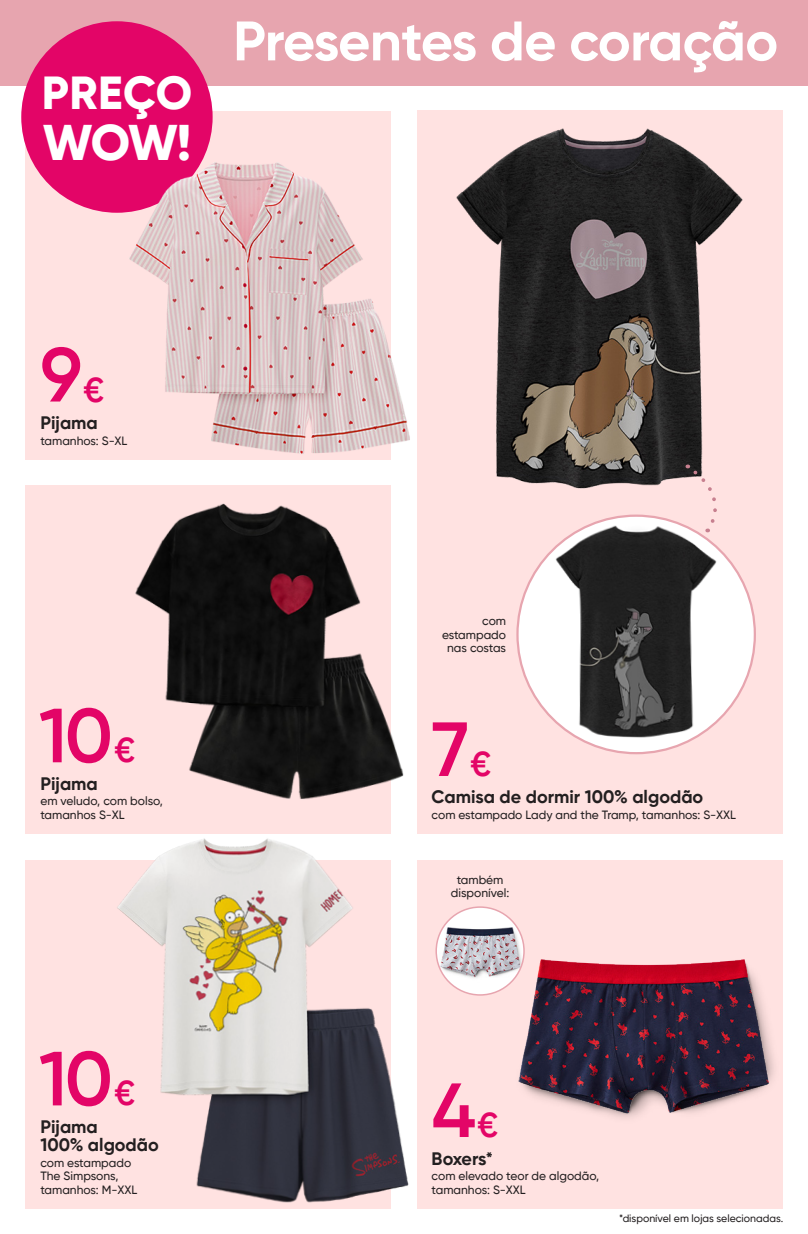
<style>
.page{position:relative;width:808px;height:1234px;background:#fff}
.page>*{position:absolute;margin:0;border:0;box-sizing:border-box;transform-origin:0 0}
.PEPCO2_price{font:600 76.5px "Gilroy";color:#e30567}
.belka_gilroy_12_pt{font:700 55.5px "Gilroy";letter-spacing:-.02em;color:#fff}
.t1{font:800 49.95px "Gilroy";color:#fff}
.t2{font:800 46.2px "Gilroy";letter-spacing:.005em;color:#fff}
.PEPCO2_fraction_currency{font:600 34.5px "Gilroy";color:#e30567}
.PEPCO_name{font:700 18px/18px "Gilroy";color:#231f20}
.PEPCO_descr{font:500 12px/13.5px "Gilroy";color:#231f20}
.PEPCO_descr-2{font:500 10.5px "Gilroy";color:#231f20}
</style>
<div class="page">
<div style="left:26px;top:485px;width:365px;height:348px;background:#ffe2e1"></div>
<div style="left:417px;top:111px;width:365px;height:722px;background:#ffe2e1"></div>
<div style="left:26px;top:111px;width:365px;height:348px;background:#ffe2e1"></div>
<div style="left:417px;top:859px;width:365px;height:349px;background:#ffe2e1"></div>
<div style="left:26px;top:859px;width:365px;height:349px;background:#ffe2e1"></div>
<div style="left:0;top:0;width:808px;height:85px;background:#e7a5af"></div>
<img style="left:92px;top:833px;width:338px;height:376px">
<img style="left:135px;top:503px;width:269px;height:296px">
<img style="left:429px;top:110px;width:342px;height:379px">
<img style="left:489px;top:935px;width:294px;height:207px">
<div style="left:21px;top:21px;width:192px;height:192px;background:#e30567;border-radius:50%"></div>
<img style="left:100px;top:104px;width:321px;height:356px">
<div style="left:436px;top:906px;width:88px;height:88px;background:#fff;border-radius:50%"></div>
<img style="left:438px;top:917px;width:86px;height:69px">
<div style="left:435px;top:906px;width:90px;height:89px;border:2px solid #e7a5af;border-radius:50%"></div>
<svg style="left:517px;top:515px;width:238px;height:238px;fill:#fff"></svg>
<img style="left:534px;top:517px;width:202px;height:236px">
<svg style="left:686px;top:464px;width:33px;height:68px"></svg>
<p class="t2" style="left:42px;top:64px;width:152px">PREÇO</p>
<p class="t1" style="left:43px;top:111px;width:150px">WOW!</p>
<p class="belka_gilroy_12_pt" style="left:233px;top:6px;width:546px">Presentes de coração</p>
<p class="PEPCO2_price" style="left:40px;top:327px;width:43px">9</p>
<p class="PEPCO2_fraction_currency" style="left:84px;top:368px;width:22px">€</p>
<p class="PEPCO_name" style="left:40px;top:413px;width:59px">Pijama</p>
<p class="PEPCO_descr" style="left:40px;top:433px;width:89px">tamanhos: S-XL</p>
<p class="PEPCO2_price" style="left:39px;top:688px;width:76px">10</p>
<p class="PEPCO2_fraction_currency" style="left:114px;top:728px;width:22px">€</p>
<p class="PEPCO_name" style="left:40px;top:774px;width:59px">Pijama</p>
<p class="PEPCO_descr" style="left:40px;top:794px;width:124px">em veludo, com bolso, tamanhos S-XL</p>
<p class="PEPCO2_price" style="left:39px;top:1030px;width:76px">10</p>
<p class="PEPCO2_fraction_currency" style="left:114px;top:1071px;width:22px">€</p>
<p class="PEPCO_name" style="left:40px;top:1117px;width:120px">Pijama<br>100% algodão</p>
<p class="PEPCO_descr" style="left:40px;top:1155px;width:98px">com estampado<br>The Simpsons, tamanhos: M-XXL</p>
<p class="PEPCO_descr" style="left:442px;top:614px;width:66px;text-align:right">com estampado nas costas</p>
<p class="PEPCO2_price" style="left:432px;top:701px;width:39px">7</p>
<p class="PEPCO2_fraction_currency" style="left:471px;top:742px;width:22px">€</p>
<p class="PEPCO_name" style="left:432px;top:787px;width:273px">Camisa de dormir 100% algodão</p>
<p class="PEPCO_descr" style="left:432px;top:807px;width:306px">com estampado Lady and the Tramp, tamanhos: S-XXL</p>
<p class="PEPCO_descr" style="left:451px;top:872px;width:60px;text-align:center">também disponível:</p>
<p class="PEPCO2_price" style="left:432px;top:1062px;width:46px">4</p>
<p class="PEPCO2_fraction_currency" style="left:477px;top:1103px;width:22px">€</p>
<p class="PEPCO_name" style="left:432px;top:1148px;width:63px">Boxers*</p>
<p class="PEPCO_descr" style="left:432px;top:1168px;width:169px">com elevado teor de algodão, tamanhos: S-XXL</p>
<p class="PEPCO_descr-2" style="left:619px;top:1211px;width:166px">*disponível em lojas selecionadas.</p>
</div>
